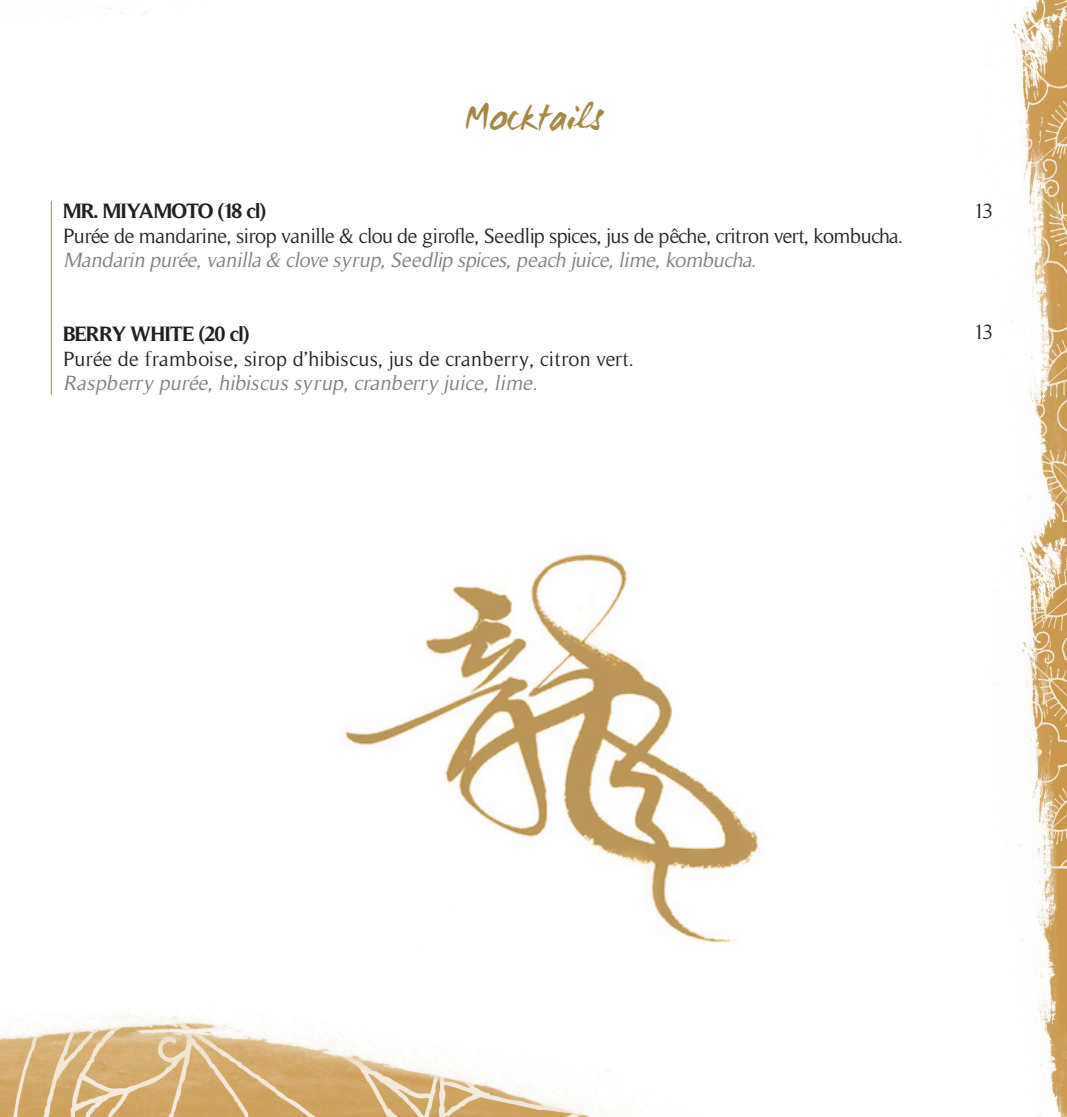
<style>
.page{position:relative;width:1067px;height:1117px;background:#fff}
.page>*{position:absolute;margin:0;border:0;box-sizing:border-box;transform-origin:0 0}
.t1{font:38.5px "WC Mano Negra Bta";color:#a68845}
.t2{font:italic 21px "Timeless";color:#7b7e81}
.t3{font:21px "Timeless";letter-spacing:-.02em;color:#231f20}
.t4{font:21px "Timeless";letter-spacing:.01em;color:#231f20}
.t5{font:700 21px "Timeless";letter-spacing:-.05em;color:#231f20}
</style>
<div class="page">
<img style="left:0;top:0;width:1067px;height:1116px">
<img style="left:343px;top:539px;width:427px;height:413px">
<hr style="left:51px;top:201px;width:1px;height:193px;background:#a68845">
<p class="t1" style="left:464px;top:93px;width:140px">Mocktails</p>
<p class="t5" style="left:63px;top:199px;width:205px">MR. MIYAMOTO (18 cl)</p>
<p class="t3" style="left:63px;top:224px;width:841px">Purée de mandarine, sirop vanille &amp; clou de girofle, Seedlip spices, jus de pêche, critron vert, kombucha.</p>
<p class="t2" style="left:63px;top:248px;width:699px">Mandarin purée,vanilla&amp; clovesyrup,Seedlip spices,peach juice,lime,kombucha.</p>
<p class="t5" style="left:63px;top:321px;width:188px">BERRY WHITE (20 cl)</p>
<p class="t4" style="left:63px;top:346px;width:572px">Purée de framboise, sirop d’hibiscus, jus de cranberry, citron vert.</p>
<p class="t2" style="left:63px;top:371px;width:480px">Raspberry purée, hibiscus syrup, cranberry juice, lime.</p>
<p class="t3" style="left:973px;top:199px;width:21px">13</p>
<p class="t3" style="left:973px;top:320px;width:21px">13</p>
</div>
